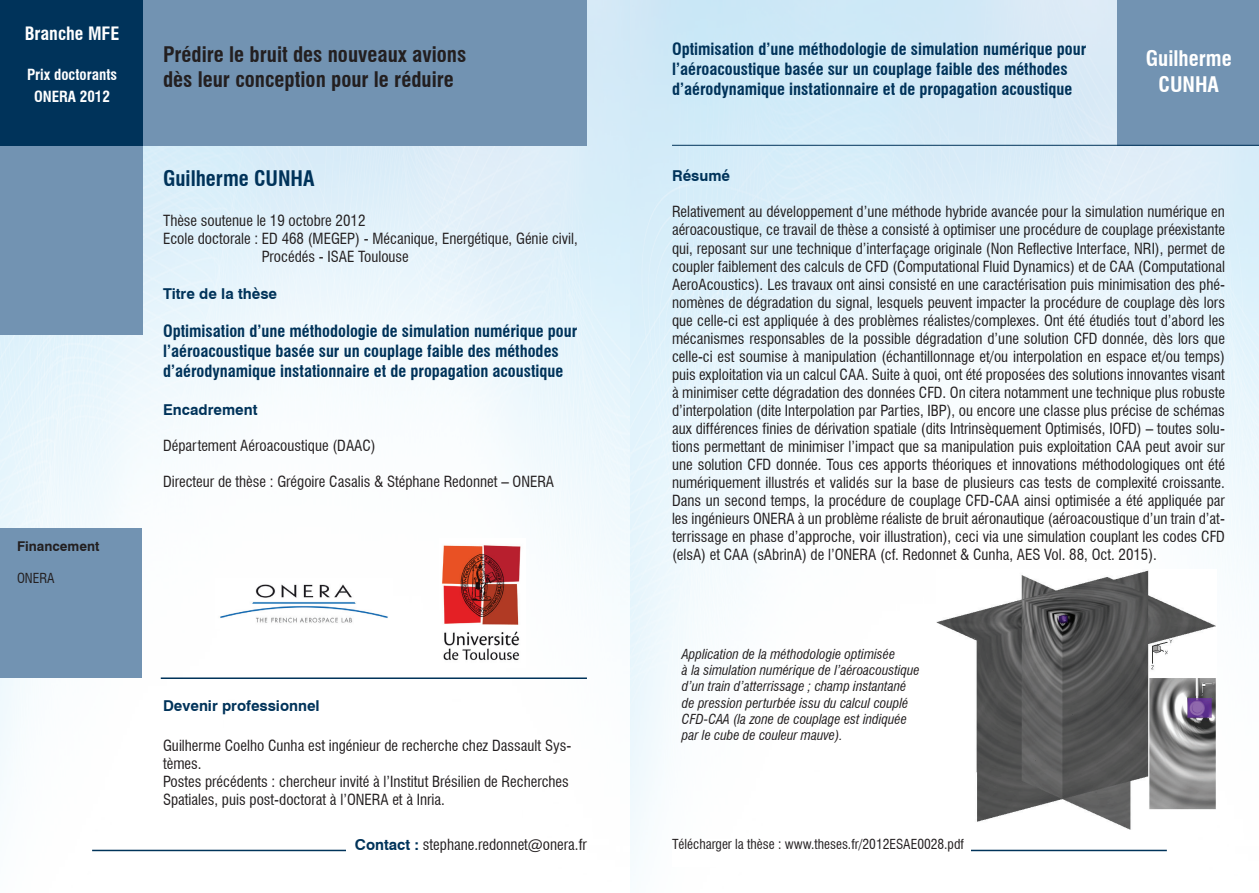
<style>
.page{position:relative;width:1259px;height:893px;background:#fff}
.page>*{position:absolute;margin:0;border:0;box-sizing:border-box;transform-origin:0 0}
.t1{font:700 condensed 21px/25.2px "Swiss 721 BT";color:#231f20}
.t2{font:700 condensed 21px "Swiss 721 BT";color:#00335a}
.t3{font:700 condensed 21px/25.2px "Swiss 721 BT";color:#fff;text-align:center}
.t4{font:700 condensed 18px "Swiss 721 BT";color:#fff}
.t5{font:700 condensed 16.5px/19.8px "Swiss 721 BT";color:#00335a}
.t6{font:condensed 15px/18px "Swiss 721 BT";color:#231f20}
.t7{font:700 15px "Swiss 721 BT";color:#00335a}
.t8{font:700 condensed 15px/21.6px "Swiss 721 BT";color:#fff;text-align:center}
.t9{font:italic condensed 13.5px/16.2px "Swiss 721 BT";color:#231f20}
.t10{font:condensed 13.5px "Swiss 721 BT";color:#231f20}
.t11{font:700 13.5px "Swiss 721 BT";color:#231f20}
.s1{font-weight:700;font-stretch:normal;color:#00335a}
</style>
<div class="page">
<img style="left:0;top:0;width:1259px;height:854px">
<div style="left:141px;top:0;width:446px;height:146px;background:#7293b2"></div>
<div style="left:0;top:146px;width:142px;height:189px;background:#7293b2"></div>
<div style="left:0;top:528px;width:142px;height:150px;background:#7293b2"></div>
<div style="left:0;top:0;width:142px;height:145px;background:#00335a"></div>
<div style="left:1117px;top:0;width:142px;height:145px;background:#7293b2"></div>
<hr style="left:161px;top:677px;width:426px;height:2px;background:#00335a">
<hr style="left:92px;top:850px;width:495px;height:1px;background:#00335a">
<hr style="left:672px;top:850px;width:494px;height:1px;background:#00335a">
<hr style="left:672px;top:145px;width:587px;height:1px;background:#00335a">
<img style="left:215px;top:578px;width:177px;height:50px">
<div style="left:347px;top:838px;width:240px;height:29px;background:#fff"></div>
<div style="left:672px;top:839px;width:299px;height:28px;background:#fff"></div>
<img style="left:439px;top:539px;width:86px;height:129px">
<img style="left:936px;top:569px;width:280px;height:260px">
<p class="t4" style="left:25px;top:23px;width:96px">Branche MFE</p>
<p class="t8" style="left:27px;top:64px;width:92px">Prix doctorants<br>ONERA 2012</p>
<p class="t11" style="left:17px;top:537px;width:84px">Financement</p>
<p class="t10" style="left:17px;top:570px;width:39px">ONERA</p>
<h1 class="t1" style="left:163px;top:42px;width:305px">Prédire le bruit des nouveaux avions dès leur conception pour le réduire</h1>
<h1 class="t2" style="left:163px;top:166px;width:153px">Guilherme CUNHA</h1>
<p class="t6" style="left:163px;top:211px;width:204px">Thèse soutenue le 19 octobre 2012</p>
<p class="t6" style="left:163px;top:229px;width:416px">Ecole doctorale : ED 468 (MEGEP) - Mécanique, Energétique, Génie civil,</p>
<p class="t6" style="left:262px;top:247px;width:148px">Procédés - ISAE Toulouse</p>
<p class="t7" style="left:163px;top:285px;width:116px">Titre de la thèse</p>
<p class="t5" style="left:163px;top:321px;width:416px">Optimisation d’une méthodologie de simulation numérique pour l’aéroacoustique basée sur un couplage faible des méthodes d’aérodynamique instationnaire et de propagation acoustique</p>
<p class="t7" style="left:163px;top:400px;width:96px">Encadrement</p>
<p class="t6" style="left:163px;top:436px;width:214px">Département Aéroacoustique (DAAC)</p>
<p class="t6" style="left:163px;top:472px;width:393px">Directeur de thèse : Grégoire Casalis &amp; Stéphane Redonnet – ONERA</p>
<p class="t7" style="left:163px;top:696px;width:158px">Devenir professionnel</p>
<p class="t6" style="left:163px;top:736px;width:410px">Guilherme Coelho Cunha est ingénieur de recherche chez Dassault Sys&shy;tèmes.<br>Postes précédents : chercheur invité à l’Institut Brésilien de Recherches Spatiales, puis post-doctorat à l’ONERA et à Inria.</p>
<p class="t6" style="left:355px;top:835px;width:234px"><span class="s1">Contact :</span> stephane.redonnet@onera.fr</p>
<p class="t5" style="left:672px;top:39px;width:416px">Optimisation d’une méthodologie de simulation numérique pour l’aéroacoustique basée sur un couplage faible des méthodes d’aérodynamique instationnaire et de propagation acoustique</p>
<h1 class="t3" style="left:1146px;top:46px;width:87px">Guilherme<br>CUNHA</h1>
<p class="t7" style="left:672px;top:167px;width:60px">Résumé</p>
<p class="t6" style="left:672px;top:203px;width:554px;text-align:justify">Relativement au développement d’une méthode hybride avancée pour la simulation numérique en aéroacoustique, ce travail de thèse a consisté à optimiser une procédure de couplage préexistante qui, reposant sur une technique d’interfaçage originale (Non Reflective Interface, NRI), permet de coupler faiblement des calculs de CFD (Computational Fluid Dynamics) et de CAA (Computational AeroAcoustics). Les travaux ont ainsi consisté en une caractérisation puis minimisation des phé&shy;nomènes de dégradation du signal, lesquels peuvent impacter la procédure de couplage dès lors que celle-ci est appliquée à des problèmes réalistes/complexes. Ont été étudiés tout d’abord les mécanismes responsables de la possible dégradation d’une solution CFD donnée, dès lors que celle-ci est soumise à manipulation (échantillonnage et/ou interpolation en espace et/ou temps) puis exploitation via un calcul CAA. Suite à quoi, ont été proposées des solutions innovantes visant à minimiser cette dégradation des données CFD. On citera notamment une technique plus robuste d’interpolation (dite Interpolation par Parties, IBP), ou encore une classe plus précise de schémas aux différences finies de dérivation spatiale (dits Intrinsèquement Optimisés, IOFD) – toutes solu&shy;tions permettant de minimiser l’impact que sa manipulation puis exploitation CAA peut avoir sur une solution CFD donnée. Tous ces apports théoriques et innovations méthodologiques ont été numériquement illustrés et validés sur la base de plusieurs cas tests de complexité croissante.<br>Dans un second temps, la procédure de couplage CFD-CAA ainsi optimisée a été appliquée par les ingénieurs ONERA à un problème réaliste de bruit aéronautique (aéroacoustique d’un train d’at&shy;terrissage en phase d’approche, voir illustration), ceci via une simulation couplant les codes CFD (elsA) et CAA (sAbrinA) de l’ONERA (cf. Redonnet &amp; Cunha, AES Vol. 88, Oct. 2015).</p>
<p class="t9" style="left:682px;top:646px;width:239px">Application de la méthodologie optimisée<br>à la simulation numérique de l’aéroacoustique d’un train d’atterrissage ; champ instantané de pression perturbée issu du calcul couplé CFD-CAA (la zone de couplage est indiquée par le cube de couleur mauve).</p>
<p class="t10" style="left:672px;top:836px;width:293px">Télécharger la thèse : www.theses.fr/2012ESAE0028.pdf</p>
</div>
